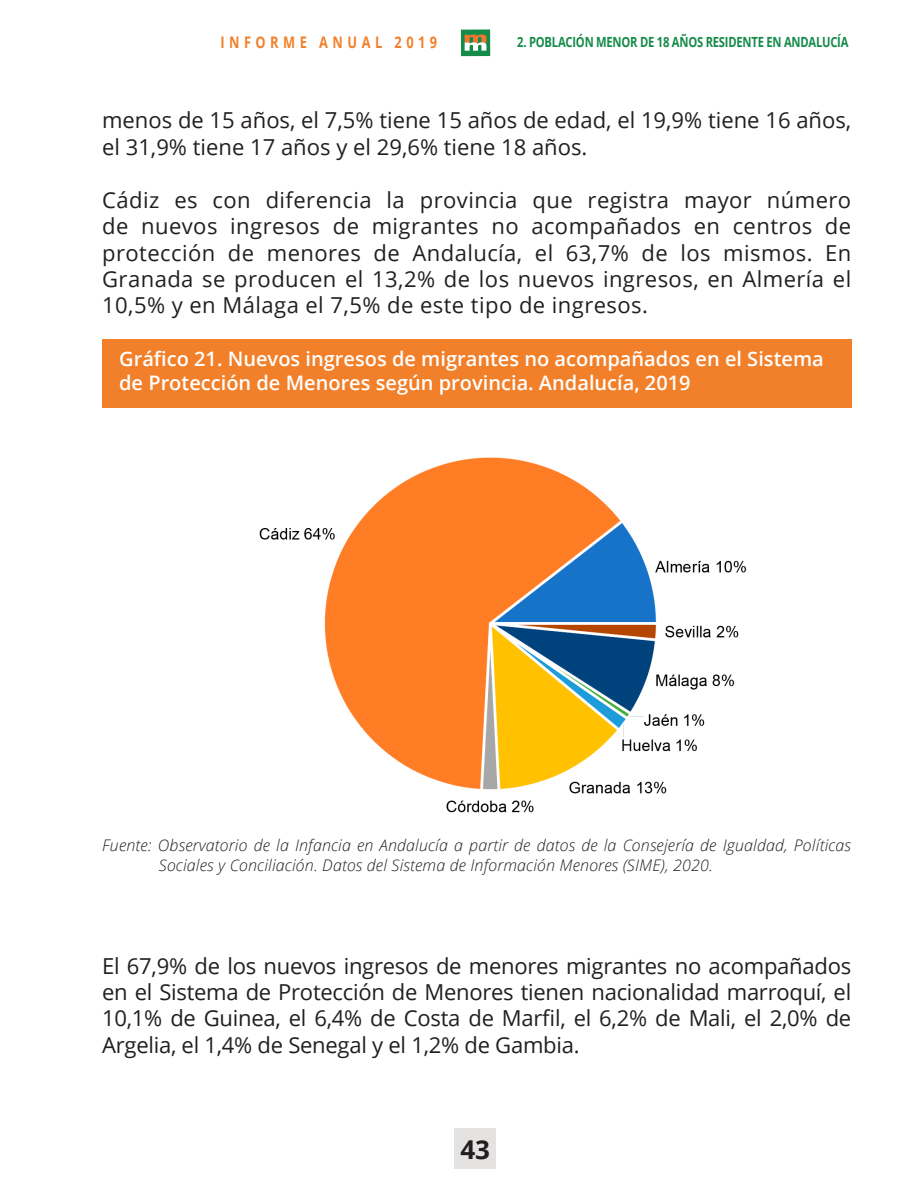
<style>
.page{position:relative;width:908px;height:1191px;background:#fff}
.page>*{position:absolute;margin:0;border:0;box-sizing:border-box;transform-origin:0 0}
.t1{font:700 26px "Open Sans";color:#231f20}
.t2{font:22px/26.4px "Open Sans";color:#231f20;text-align:justify}
.TITULO_GRÁFICO{font:600 20px/24px "Open Sans";color:#fff}
.Pie_Tabla{font:italic 300 16px/19.2px "Open Sans";letter-spacing:.01em;color:#231f20}
.t3{font:700 16px "Open Sans";letter-spacing:.35em;color:#f2802a;scale:.8 1}
.t4{font:700 14px "Open Sans";letter-spacing:-.02em;color:#148b49;scale:.8 1}
</style>
<div class="page">
<div style="left:460px;top:29px;width:30px;height:27px;background:#148b49"></div>
<svg style="left:464px;top:35px;width:22px;height:16px"></svg>
<div style="left:454px;top:1128px;width:41px;height:41px;background:#e5e3e2"></div>
<div style="left:102px;top:339px;width:748px;height:68px;background:#f2802a"></div>
<img style="left:259px;top:457px;width:488px;height:356px">
<p class="t3" style="left:220px;top:31px;width:272px">INFORME ANUAL 2019</p>
<p class="t4" style="left:517px;top:32px;width:415px">2. POBLACIÓN MENOR DE 18 AÑOS RESIDENTE EN ANDALUCÍA</p>
<p class="t2" style="left:102px;top:107px;width:750px">menos de 15 años, el 7,5% tiene 15 años de edad, el 19,9% tiene 16 años, el 31,9% tiene 17 años y el 29,6% tiene 18 años.</p>
<p class="t2" style="left:102px;top:186px;width:750px">Cádiz es con diferencia la provincia que registra mayor número de nuevos ingresos de migrantes no acompañados en centros de protección de menores de Andalucía, el 63,7% de los mismos. En Granada se producen el 13,2% de los nuevos ingresos, en Almería el 10,5% y en Málaga el 7,5% de este tipo de ingresos.</p>
<p class="TITULO_GRÁFICO" style="left:119px;top:346px;width:705px">Gráfico 21. Nuevos ingresos de migrantes no acompañados en el Sistema de Protección de Menores según provincia. Andalucía, 2019</p>
<p class="Pie_Tabla" style="left:159px;top:835px;width:693px;text-indent:-57px">Fuente: Observatorio de la Infancia en Andalucía a partir de datos de la Consejería de Igualdad, Políticas<br>Sociales y Conciliación. Datos del Sistema de Información Menores (SIME), 2020.</p>
<p class="t2" style="left:102px;top:952px;width:750px">El 67,9% de los nuevos ingresos de menores migrantes no acompañados en el Sistema de Protección de Menores tienen nacionalidad marroquí, el 10,1% de Guinea, el 6,4% de Costa de Marfil, el 6,2% de Mali, el 2,0% de Argelia, el 1,4% de Senegal y el 1,2% de Gambia.</p>
<p class="t1" style="left:460px;top:1131px;width:31px">43</p>
</div>
